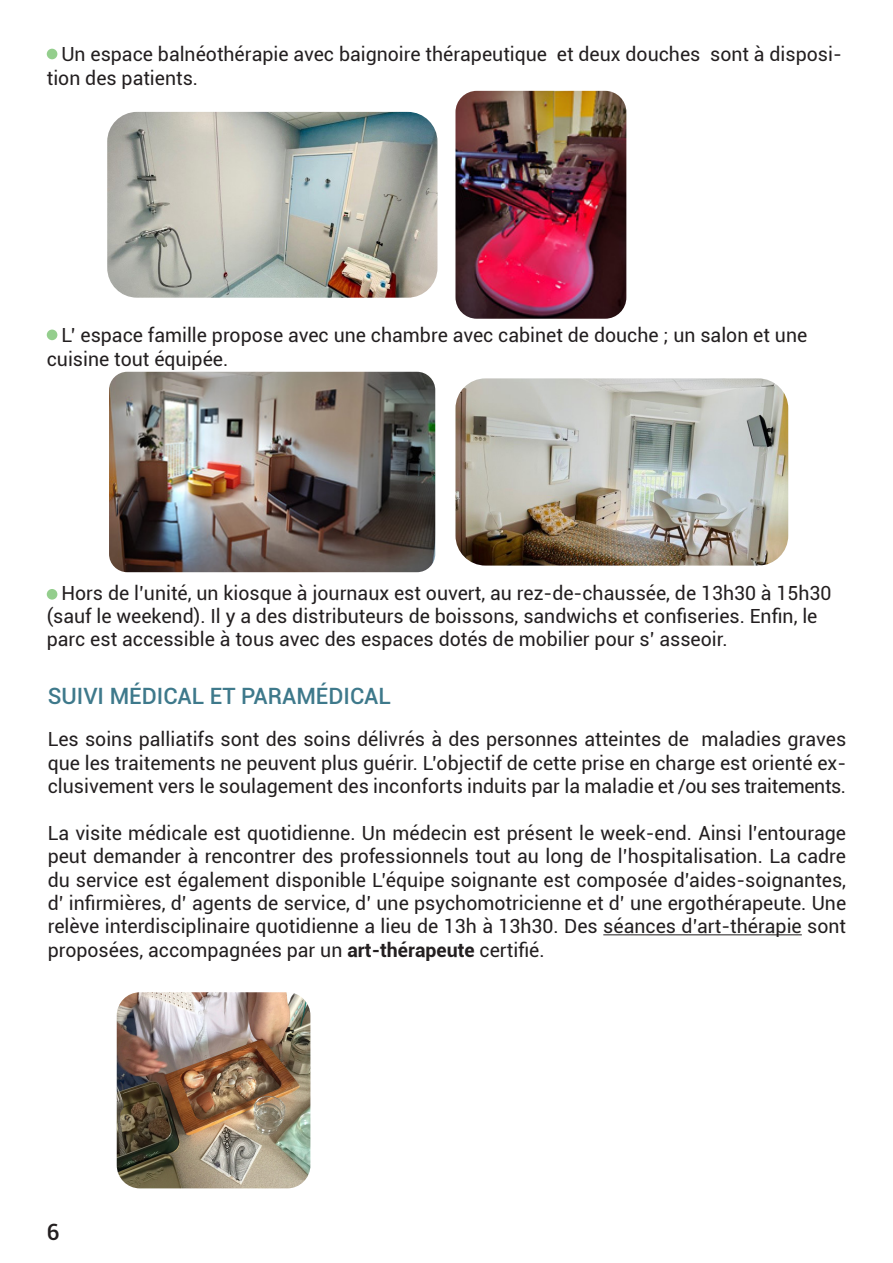
<style>
.page{position:relative;width:893px;height:1263px;background:#fff}
.page>*{position:absolute;margin:0;border:0;box-sizing:border-box;transform-origin:0 0}
.Sous_Titre{font:500 22.5px "Roboto";color:#3e798b}
.t1{font:500 22.5px "Roboto";color:#231f20}
.t2{font:19.5px/23.4px "Roboto";color:#231f20}
.s1{font-weight:700}
</style>
<div class="page">
<hr style="left:603px;top:934px;width:199px;height:1px;background:#231f20">
<img style="left:117px;top:992px;width:193px;height:196px">
<img style="left:455px;top:378px;width:333px;height:188px">
<img style="left:107px;top:112px;width:330px;height:186px">
<div style="left:47px;top:330px;width:10px;height:10px;background:#94ce8d;border-radius:50%"></div>
<div style="left:47px;top:589px;width:10px;height:11px;background:#94ce8d;border-radius:50%"></div>
<div style="left:47px;top:49px;width:10px;height:10px;background:#94ce8d;border-radius:50%"></div>
<img style="left:109px;top:372px;width:326px;height:200px">
<img style="left:455px;top:91px;width:171px;height:228px">
<p class="t2" style="left:47px;top:42px;width:797px;text-indent:15px">Un espace balnéothérapie avec baignoire thérapeutique et deux douches sont à disposi&shy;tion des patients.</p>
<p class="t2" style="left:47px;top:323px;width:762px;text-indent:15px">L’ espace famille propose avec une chambre avec cabinet de douche ; un salon et une cuisine tout équipée.</p>
<p class="t2" style="left:47px;top:580px;width:786px;text-indent:15px">Hors de l’unité, un kiosque à journaux est ouvert, au rez-de-chaussée, de 13h30 à 15h30 (sauf le weekend). Il y a des distributeurs de boissons, sandwichs et confiseries. Enfin, le parc est accessible à tous avec des espaces dotés de mobilier pour s’ asseoir.</p>
<p class="Sous_Titre" style="left:48px;top:680px;width:345px">SUIVI MÉDICAL ET PARAMÉDICAL</p>
<p class="t2" style="left:48px;top:727px;width:800px;text-align:justify">Les soins palliatifs sont des soins délivrés à des personnes atteintes de maladies graves que les traitements ne peuvent plus guérir. L’objectif de cette prise en charge est orienté ex&shy;clusivement vers le soulagement des inconforts induits par la maladie et /ou ses traitements.</p>
<p class="t2" style="left:48px;top:820px;width:800px;text-align:justify">La visite médicale est quotidienne. Un médecin est présent le week-end. Ainsi l’entourage peut demander à rencontrer des professionnels tout au long de l’hospitalisation. La cadre du service est également disponible L’équipe soignante est composée d’aides-soignantes, d’ infirmières, d’ agents de service, d’ une psychomotricienne et d’ une ergothérapeute. Une relève interdisciplinaire quotidienne a lieu de 13h à 13h30. Des séances d’art-thérapie sont proposées, accompagnées par un <span class="s1">art-thérapeute</span> certifié.</p>
<p class="t1" style="left:47px;top:1216px;width:14px">6</p>
</div>
